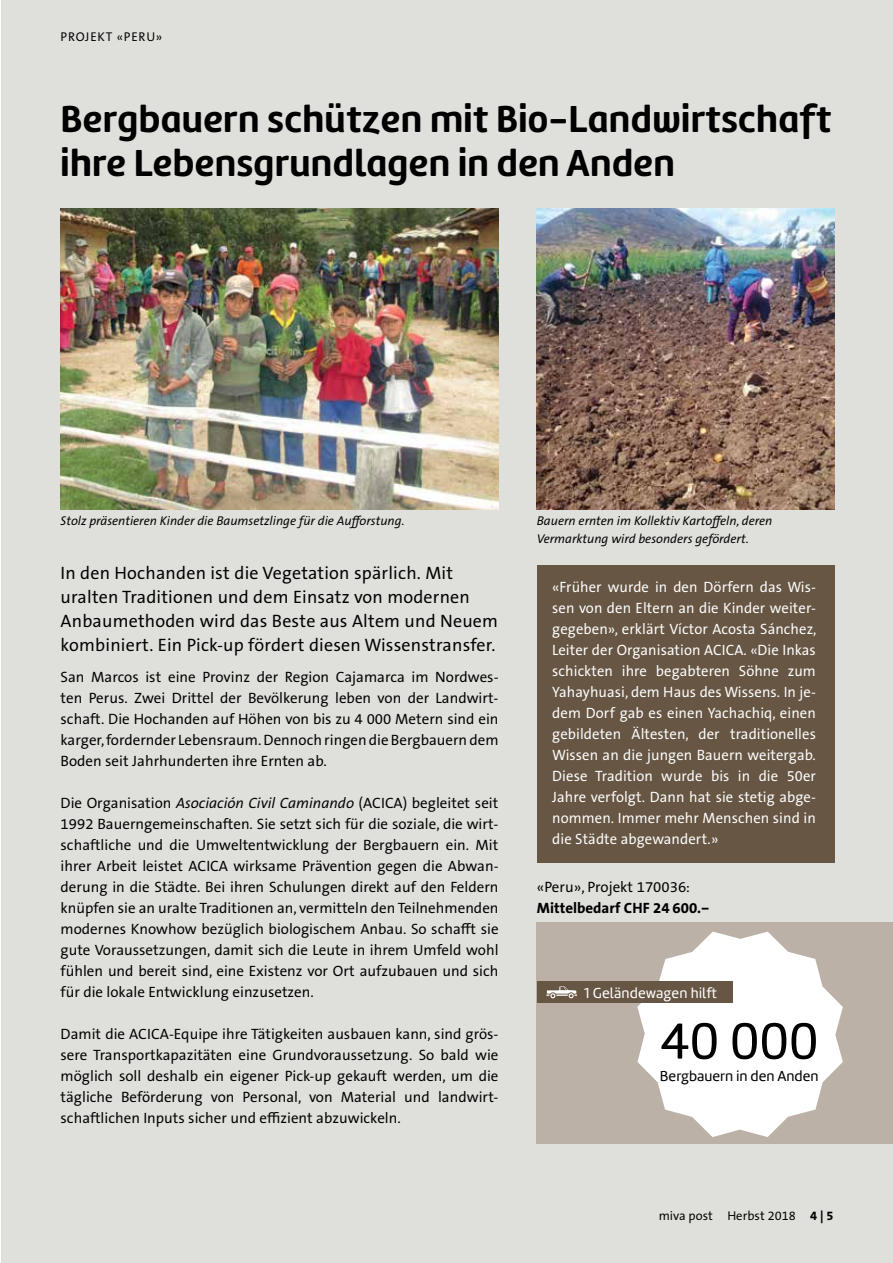
<style>
.page{position:relative;width:893px;height:1263px;background:#fff}
.page>*{position:absolute;margin:0;border:0;box-sizing:border-box;transform-origin:0 0}
.t1{font:52.5px "Marine Rounded Regular";color:#000}
.t2{font:39px/44.2px "Marine Rounded UP Bold";letter-spacing:.01em;color:#000}
.t3{font:18px/24px "The Sans Office LF";letter-spacing:.01em;color:#000}
.t4{font:15px/21px "The Sans Office LF";color:#000;text-align:justify}
.t5{font:15px/21px "The Sans Office LF";letter-spacing:.005em;color:#fff;text-align:justify}
.t6{font:700 15px "The Sans Office LF";color:#000}
.t7{font:15px "Marine Rounded Regular";color:#000}
.t8{font:15px "Marine Rounded Regular";letter-spacing:.01em;color:#fff}
.t9{font:italic 12.75px/17.2px "The Sans Office LF";color:#000}
.t10{font:12.75px "The Sans Office LF";color:#000}
.t11{font:12.75px "The Sans Office LF";letter-spacing:.06em;color:#000}
.s1{font-style:italic}
.s2{font-weight:700}
</style>
<div class="page">
<div style="left:1px;top:0;width:892px;height:1263px;background:#dfdfdb"></div>
<div style="left:537px;top:923px;width:356px;height:221px;background:#bbb1a7"></div>
<svg style="left:637px;top:931px;width:206px;height:206px"></svg>
<img style="left:61px;top:209px;width:438px;height:301px">
<img style="left:537px;top:209px;width:297px;height:301px">
<div style="left:537px;top:982px;width:195px;height:21px;background:#675643"></div>
<svg style="left:546px;top:986px;width:31px;height:12px"></svg>
<div style="left:537px;top:566px;width:297px;height:297px;background:#675643"></div>
<p class="t11" style="left:61px;top:29px;width:103px">PROJEKT «PERU»</p>
<p class="t10" style="left:123px;top:29px;width:54px">KONGO»</p>
<h2 class="t2" style="left:61px;top:96px;width:772px">Bergbauern schützen mit Bio-Landwirtschaft ihre Lebensgrundlagen in den Anden</h2>
<p class="t9" style="left:61px;top:512px;width:346px">Stolz präsentieren Kinder die Baumsetzlinge für die Aufforstung.</p>
<p class="t9" style="left:537px;top:512px;width:237px">Bauern ernten im Kollektiv Kartoffeln, deren<br>Vermarktung wird besonders gefördert.</p>
<p class="t3" style="left:61px;top:560px;width:439px">In den Hochanden ist die Vegetation spärlich. Mit uralten Traditionen und dem Einsatz von modernen Anbaumethoden wird das Beste aus Altem und Neuem kombiniert. Ein Pick-up fördert diesen Wissenstransfer.</p>
<p class="t4" style="left:61px;top:666px;width:439px">San Marcos ist eine Provinz der Region Cajamarca im Nordwes&shy;ten Perus. Zwei Drittel der Bevölkerung leben von der Landwirt&shy;schaft. Die Hochanden auf Höhen von bis zu 4 000 Metern sind ein karger, fordernder Lebensraum. Dennoch ringen die Bergbauern dem Boden seit Jahrhunderten ihre Ernten ab.</p>
<p class="t4" style="left:61px;top:792px;width:439px">Die Organisation <span class="s1">Asociación Civil Caminando</span> (ACICA) begleitet seit 1992 Bauerngemeinschaften. Sie setzt sich für die soziale, die wirt&shy;schaftliche und die Umweltentwicklung der Bergbauern ein. Mit ihrer Arbeit leistet ACICA wirksame Prävention gegen die Abwan&shy;derung in die Städte. Bei ihren Schulungen direkt auf den Feldern knüpfen sie an uralte Traditionen an, vermitteln den Teilnehmenden modernes Knowhow bezüglich biologischem Anbau. So schafft sie gute Voraussetzungen, damit sich die Leute in ihrem Umfeld wohl fühlen und bereit sind, eine Existenz vor Ort aufzubauen und sich für die lokale Entwicklung einzusetzen.</p>
<p class="t4" style="left:61px;top:1023px;width:439px">Damit die ACICA-Equipe ihre Tätigkeiten ausbauen kann, sind grös&shy;sere Transportkapazitäten eine Grundvoraussetzung. So bald wie möglich soll deshalb ein eigener Pick-up gekauft werden, um die tägliche Beförderung von Personal, von Material und landwirt&shy;schaftlichen Inputs sicher und effizient abzuwickeln.</p>
<p class="t5" style="left:552px;top:576px;width:266px">«Früher wurde in den Dörfern das Wis&shy;sen von den Eltern an die Kinder weiter&shy;gegeben», erklärt Víctor Acosta Sánchez, Leiter der Organisation ACICA. «Die Inkas schickten ihre begabteren Söhne zum Yahayhuasi, dem Haus des Wissens. In je&shy;dem Dorf gab es einen Yachachiq, einen gebildeten Ältesten, der traditionelles Wissen an die jungen Bauern weitergab.<br>Diese Tradition wurde bis in die 50er Jahre verfolgt. Dann hat sie stetig abge&shy;nommen. Immer mehr Menschen sind in die Städte abgewandert.»</p>
<p class="t4" style="left:537px;top:876px;width:155px">«Peru», Projekt 170036:</p>
<p class="t6" style="left:537px;top:898px;width:174px">Mittelbedarf CHF 24 600.–</p>
<p class="t8" style="left:584px;top:984px;width:134px">1 Geländewagen hilft</p>
<h1 class="t1" style="left:660px;top:1008px;width:160px">40 000</h1>
<p class="t7" style="left:660px;top:1067px;width:160px">Bergbauern in den Anden</p>
<p class="t10" style="left:659px;top:1208px;width:176px">miva post Herbst 2018 <span class="s2">4 | 5</span></p>
<p class="t10" style="left:650px;top:1208px;width:116px">miva post Frühling</p>
</div>
